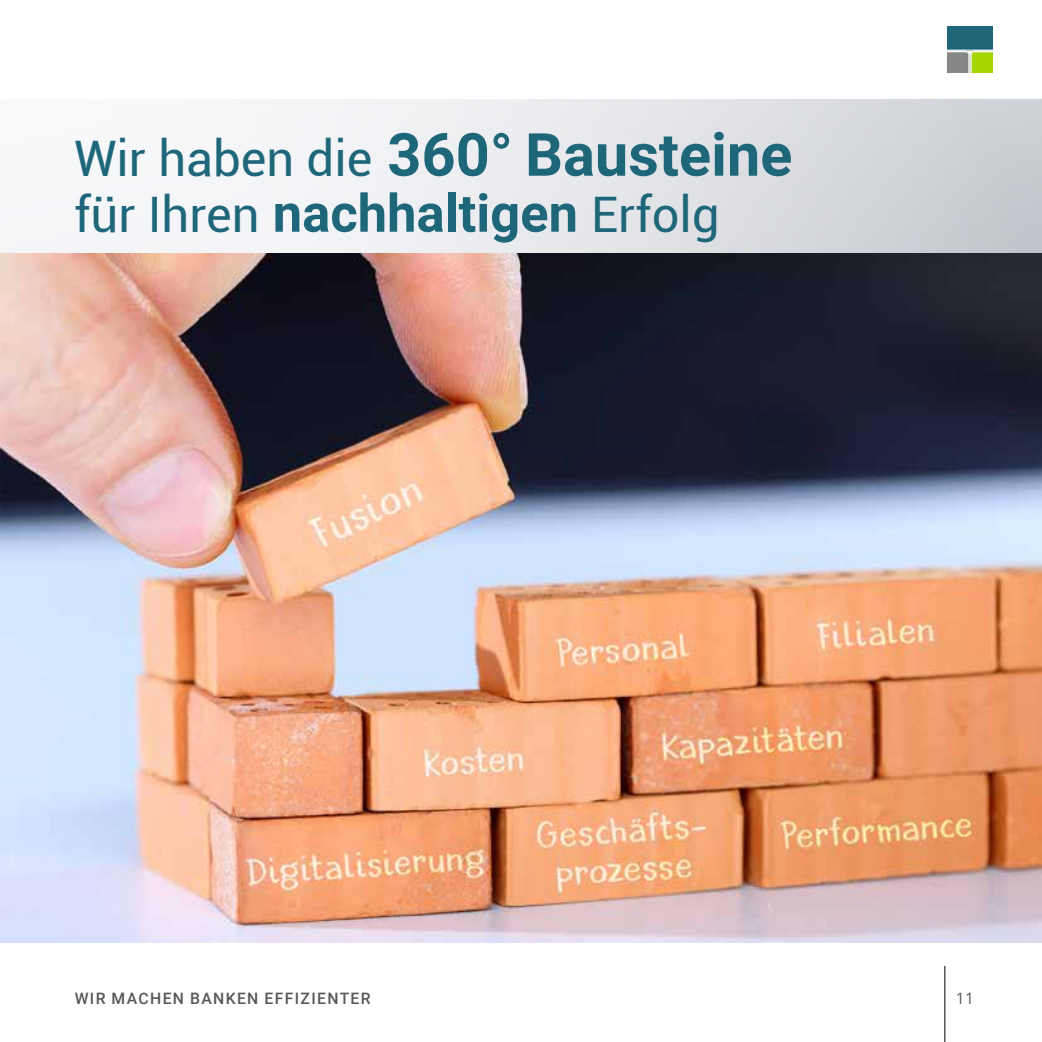
<style>
.page{position:relative;width:1042px;height:1042px;background:#fff}
.page>*{position:absolute;margin:0;border:0;box-sizing:border-box;transform-origin:0 0}
.t1{font:700 59.5px "Roboto";color:#1e6679}
.t2{font:49px "Roboto";color:#1e6679}
.t3{font:500 15.75px "Roboto";letter-spacing:.085em;color:#575756}
.t4{font:15.75px "Open Sans";color:#575756}
.s1{font-weight:400;font-size:49px}
.s2{font-weight:700;font-size:52.5px}
</style>
<div class="page">
<div style="left:0;top:99px;width:1042px;height:844px;background:linear-gradient(to right,#fff,#cacdd2)"></div>
<img style="left:947px;top:27px;width:45px;height:45px">
<hr style="left:944px;top:966px;width:1px;height:76px;background:#000">
<img style="left:0;top:254px;width:1042px;height:689px">
<h1 class="t1" style="left:74px;top:113px;width:719px"><span class="s1">Wir haben die</span> 360° Bausteine</h1>
<h2 class="t2" style="left:74px;top:180px;width:647px">für Ihren <span class="s2">nachhaltigen</span> Erfolg</h2>
<p class="t3" style="left:75px;top:987px;width:297px">WIR MACHEN BANKEN EFFIZIENTER</p>
<p class="t4" style="left:956px;top:988px;width:20px">11</p>
</div>
